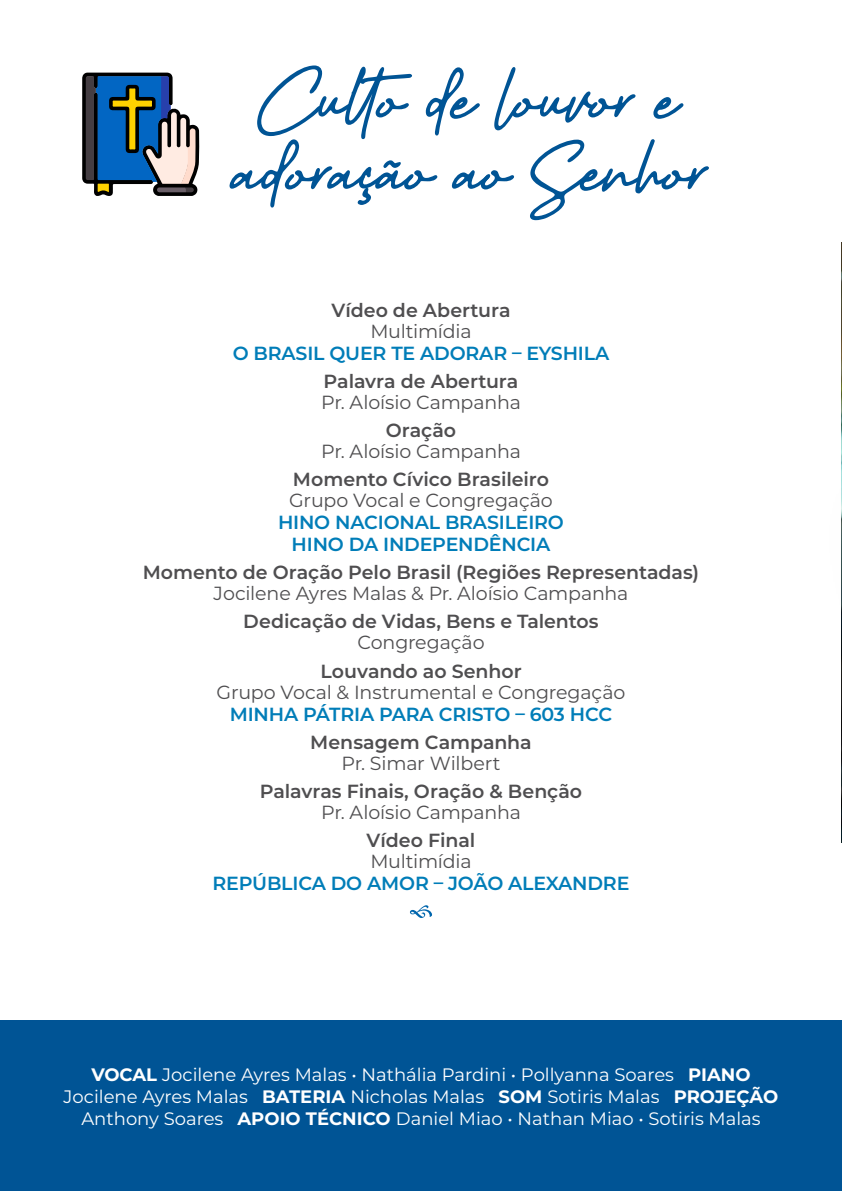
<style>
.page{position:relative;width:842px;height:1191px;background:#fff}
.page>*{position:absolute;margin:0;border:0;box-sizing:border-box;transform-origin:0 0}
.Titulo_1{font:112px "Better Yesterday italic";color:#005495}
.Lista_1_linha{font:600 19px/21px "Montserrat";color:#4f4e50;text-align:center}
.Música_última{font:600 19px "Montserrat";letter-spacing:-.01em;color:#007db8}
.Antes_de_musica{font:600 19px/21px "Montserrat";color:#4f4e50}
.Lista_1_linha-2{font:19px/21px "Montserrat";letter-spacing:-.01em;color:#4f4e50}
.Antes_de_musica-2{font:19px/21px "Montserrat";letter-spacing:-.01em;color:#4f4e50;text-align:center}
.Música{font:600 19px "Montserrat";letter-spacing:-.01em;color:#007db8}
.Título_rodapé{font:18px/22px "Montserrat";color:#fff;text-align:center}
.s1{font-weight:400}
.s2{font-weight:600}
.s3{font-weight:700}
</style>
<div class="page">
<svg style="left:82px;top:73px;width:117px;height:123px;background:#57748b"></svg>
<svg style="left:410px;top:905px;width:22px;height:13px"></svg>
<img style="left:841px;top:242px;width:1px;height:600px">
<svg style="left:841px;top:376px;width:1px;height:328px"></svg>
<div style="left:0;top:1020px;width:842px;height:171px;background:#005495"></div>
<p class="Titulo_1" style="left:255px;top:47px;width:418px">Culto de louvor e</p>
<p class="Titulo_1" style="left:226px;top:119px;width:476px">adoração ao Senhor</p>
<p class="Lista_1_linha" style="left:331px;top:299px;width:181px">Vídeo de Abertura<br><span class="s1">Multimídia</span></p>
<p class="Música_última" style="left:233px;top:340px;width:378px">O BRASIL QUER TE ADORAR – EYSHILA</p>
<p class="Lista_1_linha-2" style="left:321px;top:370px;width:201px"><span class="s2">Palavra de Abertura<br></span>Pr. Aloísio Campanha</p>
<p class="Lista_1_linha-2" style="left:321px;top:419px;width:201px;text-align:center"><span class="s2">Oração<br></span>Pr. Aloísio Campanha</p>
<p class="Antes_de_musica" style="left:289px;top:468px;width:265px">Momento Cívico Brasileiro<br><span class="s1">Grupo Vocal e Congregação</span></p>
<p class="Música" style="left:278px;top:509px;width:287px">HINO NACIONAL BRASILEIRO</p>
<p class="Música_última" style="left:292px;top:531px;width:260px">HINO DA INDEPENDÊNCIA</p>
<p class="Lista_1_linha" style="left:143px;top:561px;width:558px">Momento de Oração Pelo Brasil (Regiões Representadas)<br><span class="s1">Jocilene Ayres Malas &amp; Pr. Aloísio Campanha</span></p>
<p class="Lista_1_linha" style="left:243px;top:610px;width:357px">Dedicação de Vidas, Bens e Talentos<br><span class="s1">Congregação</span></p>
<p class="Antes_de_musica-2" style="left:217px;top:659px;width:410px"><span class="s2">Louvando ao Senhor<br></span>Grupo Vocal &amp; Instrumental e Congregação</p>
<p class="Música_última" style="left:230px;top:700px;width:384px">MINHA PÁTRIA PARA CRISTO – 603 HCC</p>
<p class="Lista_1_linha" style="left:310px;top:730px;width:223px">Mensagem Campanha<br><span class="s1">Pr. Simar Wilbert</span></p>
<p class="Lista_1_linha" style="left:260px;top:779px;width:324px">Palavras Finais, Oração &amp; Benção<br><span class="s1">Pr. Aloísio Campanha</span></p>
<p class="Antes_de_musica" style="left:367px;top:828px;width:110px">Vídeo Final<br><span class="s1">Multimídia</span></p>
<p class="Música_última" style="left:213px;top:869px;width:418px">REPÚBLICA DO AMOR – JOÃO ALEXANDRE</p>
<p class="Título_rodapé" style="left:64px;top:1062px;width:716px"><span class="s3">VOCAL</span> Jocilene Ayres Malas • Nathália Pardini • Pollyanna Soares <span class="s3">PIANO<br></span>Jocilene Ayres Malas <span class="s3">BATERIA</span> Nicholas Malas <span class="s3">SOM</span> Sotiris Malas <span class="s3">PROJEÇÃO<br></span>Anthony Soares <span class="s3">APOIO TÉCNICO</span> Daniel Miao • Nathan Miao • Sotiris Malas</p>
</div>
